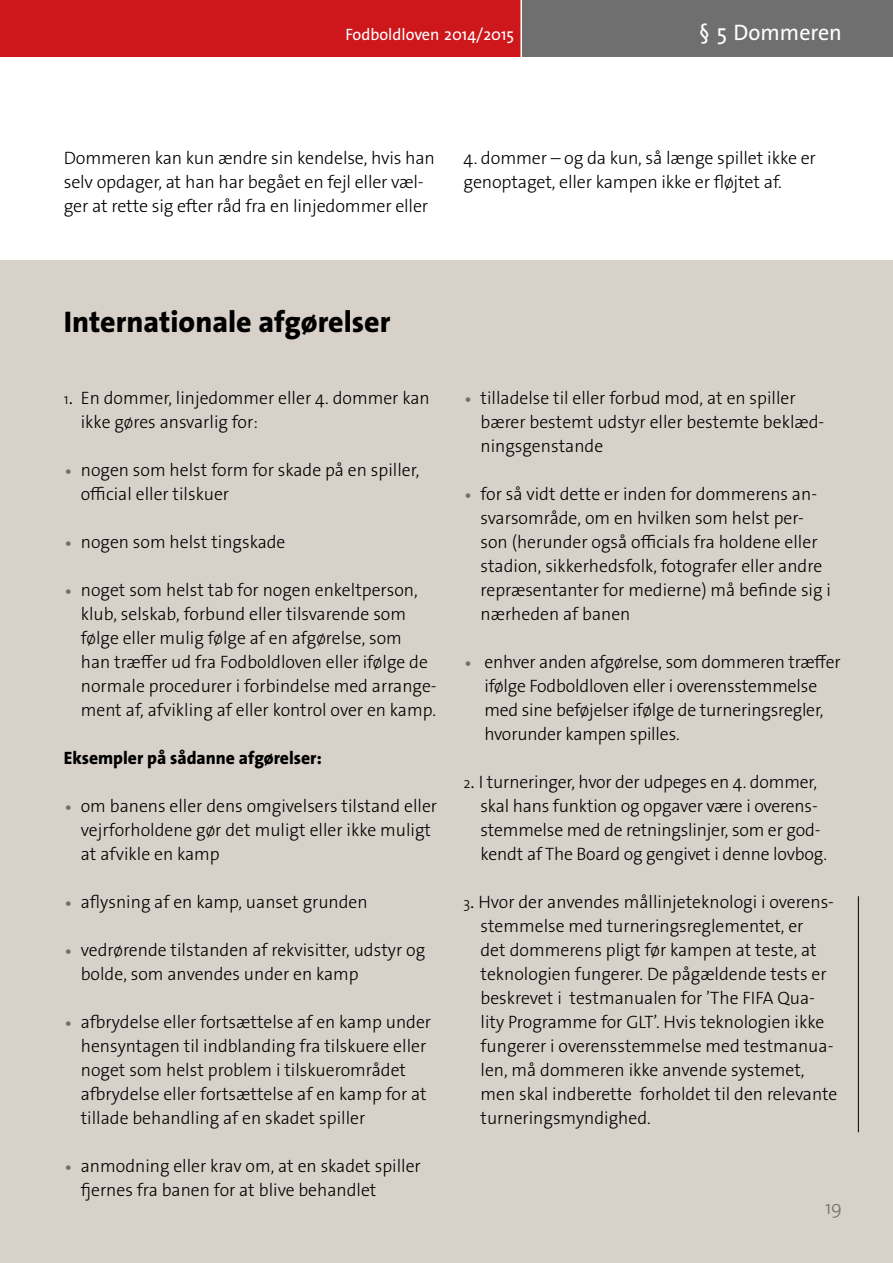
<style>
.page{position:relative;width:893px;height:1263px;background:#fff}
.page>*{position:absolute;margin:0;border:0;box-sizing:border-box;transform-origin:0 0}
.t1{font:300 45px "The Sans OT3";color:#706f6f}
.t2{font:800 30px "The Sans OT8";color:#000}
.t3{font:22.5px "The Sans OT5 Plain";color:#fff}
.t4{font:300 19.2px "The Sans OT3";color:#706f6f}
.t5{font:300 18px/24px "The Sans OT3";color:#000}
.t6{font:800 18px "The Sans OT8";color:#000}
.t7{font:16.5px "The Sans OT5 Plain";color:#fff}
.s1{font-size:15px}
.s2{font-size:21px}
</style>
<div class="page">
<div style="left:0;top:0;width:893px;height:57px;background:#cd171a"></div>
<div style="left:522px;top:0;width:371px;height:57px;background:#706f6f"></div>
<hr style="left:520px;top:0;width:2px;height:57px;background:#fff">
<div style="left:0;top:260px;width:893px;height:1003px;background:#d7d1c9"></div>
<hr style="left:858px;top:896px;width:1px;height:236px;background:#000">
<p class="t7" style="left:345px;top:24px;width:170px">Fodboldloven 2014/2015</p>
<p class="t3" style="left:699px;top:18px;width:145px">§ 5 Dommeren</p>
<p class="t5" style="left:64px;top:146px;width:373px">Dommeren kan kun ændre sin kendelse, hvis han selv opdager, at han har begået en fejl eller væl&shy;ger at rette sig efter råd fra en linjedommer eller</p>
<p class="t5" style="left:463px;top:146px;width:354px">4. dommer – og da kun, så længe spillet ikke er genoptaget, eller kampen ikke er fløjtet af.</p>
<h2 class="t2" style="left:64px;top:303px;width:328px">Internationale afgørelser</h2>
<p class="t5" style="left:81px;top:386px;width:350px;text-indent:-17px"><span class="s1">1</span><span class="s2">.</span> En dommer, linjedommer eller 4. dommer kan ikke gøres ansvarlig for:</p>
<h1 class="t1" style="left:64px;top:441px;width:11px">·</h1>
<p class="t5" style="left:81px;top:458px;width:340px">nogen som helst form for skade på en spiller, official eller tilskuer</p>
<h1 class="t1" style="left:64px;top:513px;width:11px">·</h1>
<p class="t5" style="left:81px;top:530px;width:206px">nogen som helst tingskade</p>
<h1 class="t1" style="left:64px;top:561px;width:11px">·</h1>
<p class="t5" style="left:81px;top:578px;width:357px">noget som helst tab for nogen enkeltperson, klub, selskab, forbund eller tilsvarende som følge eller mulig følge af en afgørelse, som<br>han træffer ud fra Fodboldloven eller ifølge de normale procedurer i forbindelse med arrange&shy;ment af, afvikling af eller kontrol over en kamp.</p>
<p class="t6" style="left:64px;top:747px;width:260px">Eksempler på sådanne afgørelser:</p>
<h1 class="t1" style="left:64px;top:777px;width:11px">·</h1>
<p class="t5" style="left:81px;top:794px;width:358px">om banens eller dens omgivelsers tilstand eller vejrforholdene gør det muligt eller ikke muligt at afvikle en kamp</p>
<h1 class="t1" style="left:64px;top:873px;width:11px">·</h1>
<p class="t5" style="left:81px;top:890px;width:288px">aflysning af en kamp, uanset grunden</p>
<h1 class="t1" style="left:64px;top:921px;width:11px">·</h1>
<p class="t5" style="left:81px;top:938px;width:346px">vedrørende tilstanden af rekvisitter, udstyr og bolde, som anvendes under en kamp</p>
<h1 class="t1" style="left:64px;top:993px;width:11px">·</h1>
<p class="t5" style="left:81px;top:1010px;width:352px">afbrydelse eller fortsættelse af en kamp under hensyntagen til indblanding fra tilskuere eller noget som helst problem i tilskuerområdet afbrydelse eller fortsættelse af en kamp for at tillade behandling af en skadet spiller</p>
<h1 class="t1" style="left:64px;top:1137px;width:11px">·</h1>
<p class="t5" style="left:81px;top:1154px;width:342px">anmodning eller krav om, at en skadet spiller fjernes fra banen for at blive behandlet</p>
<h1 class="t1" style="left:463px;top:369px;width:11px">·</h1>
<p class="t5" style="left:480px;top:386px;width:345px">tilladelse til eller forbud mod, at en spiller bærer bestemt udstyr eller bestemte beklæd&shy;ningsgenstande</p>
<h1 class="t1" style="left:463px;top:465px;width:11px">·</h1>
<p class="t5" style="left:480px;top:482px;width:352px">for så vidt dette er inden for dommerens an&shy;svarsområde, om en hvilken som helst per&shy;son (herunder også officials fra holdene eller stadion, sikkerhedsfolk, fotografer eller andre repræsentanter for medierne) må befinde sig i nærheden af banen</p>
<h1 class="t1" style="left:463px;top:633px;width:11px">·</h1>
<p class="t5" style="left:484px;top:650px;width:358px">enhver anden afgørelse, som dommeren træffer ifølge Fodboldloven eller i overensstemmelse med sine beføjelser ifølge de turneringsregler, hvorunder kampen spilles.</p>
<p class="t5" style="left:480px;top:770px;width:348px;text-indent:-17px"><span class="s1">2</span><span class="s2">.</span> I turneringer, hvor der udpeges en 4. dommer, skal hans funktion og opgaver være i overens&shy;stemmelse med de retningslinjer, som er god&shy;kendt af The Board og gengivet i denne lovbog.</p>
<p class="t5" style="left:480px;top:890px;width:358px;text-indent:-17px"><span class="s1">3</span><span class="s2">.</span> Hvor der anvendes mållinjeteknologi i overens&shy;stemmelse med turneringsreglementet, er<br>det dommerens pligt før kampen at teste, at teknologien fungerer. De pågældende tests er beskrevet i testmanualen for ’The FIFA Qua&shy;lity Programme for GLT’. Hvis teknologien ikke fungerer i overensstemmelse med testmanua&shy;len, må dommeren ikke anvende systemet, men skal indberette forholdet til den relevante turneringsmyndighed.</p>
<p class="t4" style="left:825px;top:1195px;width:18px">19</p>
</div>
